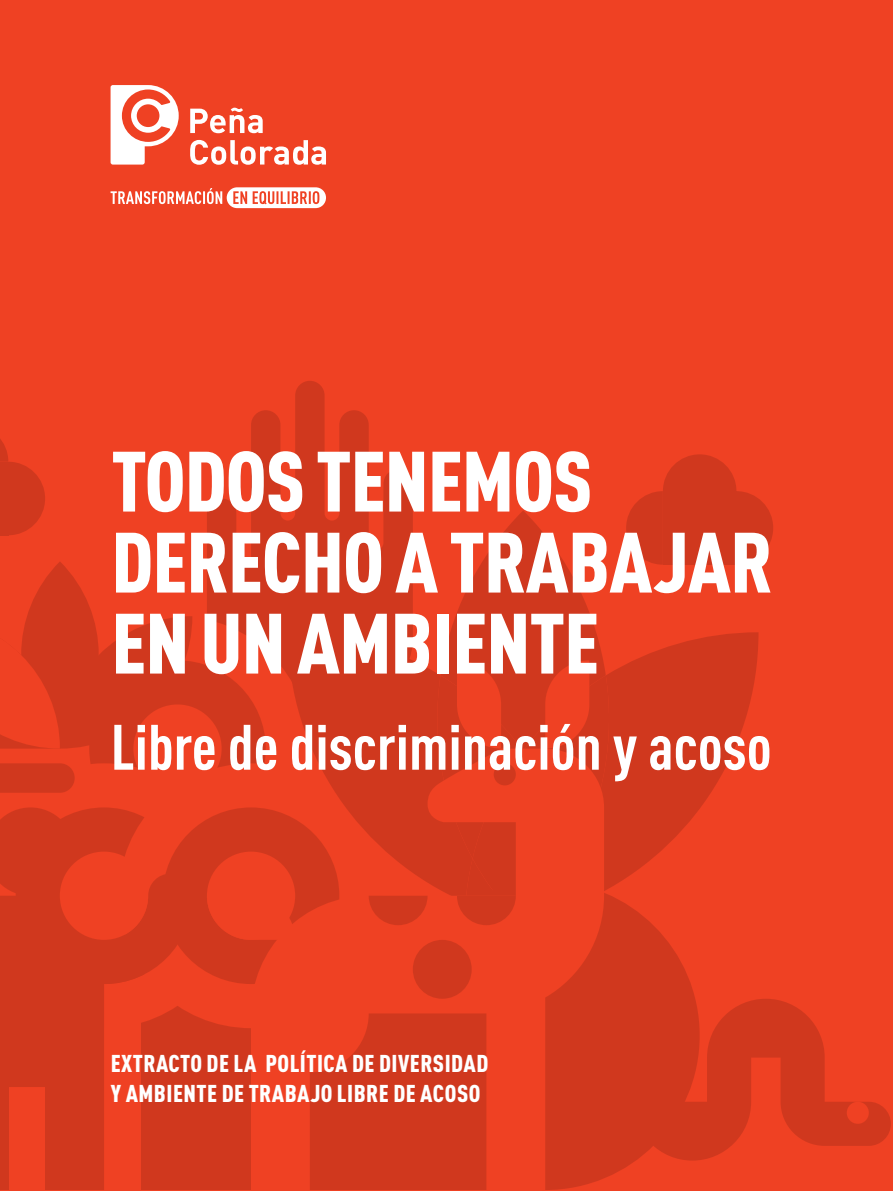
<style>
.page{position:relative;width:893px;height:1191px;background:#ef4123}
.page>*{position:absolute;margin:0;border:0;box-sizing:border-box;transform-origin:0 0}
.t1{font:900 condensed 84px/81px "DIN Pro";letter-spacing:-.01em;color:#fff}
.t2{font:700 condensed 63px "DIN Pro";color:#fff}
.t3{font:900 condensed 24px/30px "DIN Pro";letter-spacing:.02em;color:#fff}
</style>
<div class="page">
<div style="left:141px;top:976px;width:110px;height:214px;background:#d0381e"></div>
<svg style="left:207px;top:381px;width:206px;height:294px;fill:#d0381e"></svg>
<svg style="left:0;top:439px;width:45px;height:96px"></svg>
<div style="left:0;top:462px;width:8px;height:73px;background:#d0381e"></div>
<svg style="left:626px;top:454px;width:147px;height:110px"></svg>
<div style="left:663px;top:491px;width:73px;height:73px;background:#d0381e"></div>
<div style="left:45px;top:616px;width:265px;height:265px;background:#ef4123;border-radius:50%"></div>
<div style="left:89px;top:660px;width:177px;height:177px;background:#d0381e;border-radius:50%"></div>
<div style="left:391px;top:881px;width:309px;height:309px;background:#d0381e;border-radius:50%"></div>
<div style="left:133px;top:704px;width:89px;height:88px;background:#ef4123;border-radius:50%"></div>
<svg style="left:0;top:763px;width:231px;height:264px"></svg>
<div style="left:16px;top:807px;width:176px;height:177px;background:#d0381e;border-radius:50%"></div>
<div style="left:119px;top:763px;width:264px;height:265px;background:#ef4123;border-radius:50%"></div>
<div style="left:163px;top:807px;width:176px;height:177px;background:#d0381e;border-radius:50%"></div>
<div style="left:207px;top:851px;width:88px;height:89px;background:#ef4123;border-radius:50%"></div>
<svg style="left:637px;top:998px;width:254px;height:162px;fill:#d0381e"></svg>
<div style="left:847px;top:1101px;width:22px;height:22px;background:#ef4123;border-radius:50%"></div>
<svg style="left:0;top:807px;width:75px;height:66px"></svg>
<svg style="left:0;top:873px;width:192px;height:317px;fill:#d0381e"></svg>
<div style="left:0;top:1013px;width:8px;height:177px;background:#d0381e"></div>
<div style="left:45px;top:1013px;width:59px;height:177px;background:#d0381e"></div>
<svg style="left:207px;top:902px;width:38px;height:38px"></svg>
<svg style="left:0;top:763px;width:75px;height:29px;background:#d1381e"></svg>
<svg style="left:0;top:562px;width:192px;height:186px"></svg>
<svg style="left:288px;top:632px;width:81px;height:116px;background:#d2381e"></svg>
<svg style="left:615px;top:632px;width:143px;height:269px;fill:#d0381e"></svg>
<svg style="left:251px;top:748px;width:353px;height:442px;fill:#ef4123"></svg>
<div style="left:413px;top:940px;width:59px;height:58px;background:#d0381e;border-radius:50%"></div>
<svg style="left:369px;top:510px;width:246px;height:415px"></svg>
<div style="left:60px;top:851px;width:88px;height:89px;background:#ef4123;border-radius:50%"></div>
<svg style="left:111px;top:187px;width:215px;height:21px"></svg>
<svg style="left:190px;top:108px;width:73px;height:25px"></svg>
<svg style="left:190px;top:140px;width:136px;height:25px"></svg>
<svg style="left:111px;top:85px;width:68px;height:80px"></svg>
<h1 class="t1" style="left:111px;top:433px;width:663px">TODOS TENEMOS<br>DERECHO A TRABAJAR<br>EN UN AMBIENTE</h1>
<h2 class="t2" style="left:111px;top:699px;width:663px">Libre de discriminación y acoso</h2>
<p class="t3" style="left:111px;top:1046px;width:379px">EXTRACTO DE LA POLÍTICA DE DIVERSIDAD<br>Y AMBIENTE DE TRABAJO LIBRE DE ACOSO</p>
</div>
